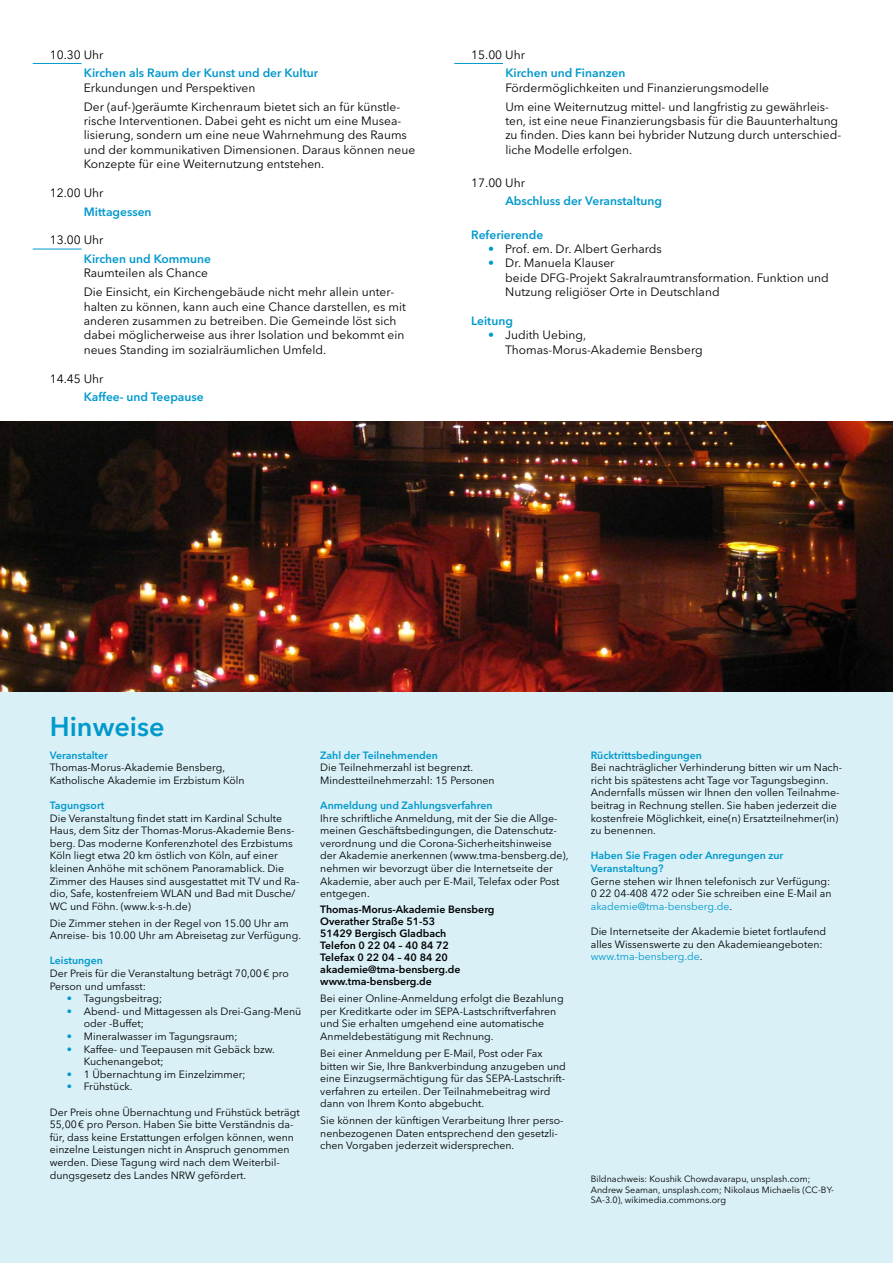
<style>
.page{position:relative;width:893px;height:1263px;background:#fff}
.page>*{position:absolute;margin:0;border:0;box-sizing:border-box;transform-origin:0 0}
.t1{font:600 27px "Avenir Next LT Pro";color:#09c}
.t2{font:12px/14.4px "Avenir Next LT Pro";color:#000}
.t3{font:600 12px "Avenir Next LT Pro";color:#09c}
.t4{font:10.5px/12.6px "Avenir Next LT Pro";color:#000}
.t5{font:600 10.5px/12px "Avenir Next LT Pro";color:#000}
.t6{font:600 10.5px/12.6px "Avenir Next LT Pro";color:#09c}
.t7{font:9px/10.8px "Avenir Next LT Pro";color:#000}
.s1{color:#09c}
</style>
<div class="page">
<div style="left:0;top:691px;width:893px;height:572px;background:#d9f0f7"></div>
<hr style="left:33px;top:63px;width:48px;height:1px;background:#09c">
<hr style="left:33px;top:249px;width:48px;height:1px;background:#09c">
<hr style="left:454px;top:63px;width:49px;height:1px;background:#09c">
<img style="left:0;top:421px;width:893px;height:270px">
<p class="t2" style="left:50px;top:47px;width:55px">10.30 Uhr</p>
<p class="t3" style="left:84px;top:66px;width:236px">Kirchen als Raum der Kunst und der Kultur</p>
<p class="t2" style="left:84px;top:78px;width:318px;line-height:18.6px">Erkundungen und Perspektiven<br>Der (auf-)geräumte Kirchenraum bietet sich an für künstle-</p>
<p class="t2" style="left:84px;top:114px;width:333px">rische Interventionen. Dabei geht es nicht um eine Musea&shy;lisierung, sondern um eine neue Wahrnehmung des Raums und der kommunikativen Dimensionen. Daraus können neue Konzepte für eine Weiternutzung entstehen.</p>
<p class="t2" style="left:50px;top:186px;width:55px">12.00 Uhr</p>
<p class="t3" style="left:84px;top:204px;width:69px">Mittagessen</p>
<p class="t2" style="left:50px;top:233px;width:55px">13.00 Uhr</p>
<p class="t3" style="left:84px;top:252px;width:129px">Kirchen und Kommune</p>
<p class="t2" style="left:84px;top:264px;width:312px;line-height:18.6px">Raumteilen als Chance<br>Die Einsicht, ein Kirchengebäude nicht mehr allein unter-</p>
<p class="t2" style="left:84px;top:299px;width:324px">halten zu können, kann auch eine Chance darstellen, es mit anderen zusammen zu betreiben. Die Gemeinde löst sich dabei möglicherweise aus ihrer Isolation und bekommt ein neues Standing im sozialräumlichen Umfeld.</p>
<p class="t2" style="left:50px;top:371px;width:55px">14.45 Uhr</p>
<p class="t3" style="left:84px;top:390px;width:121px">Kaffee- und Teepause</p>
<p class="t2" style="left:471px;top:47px;width:55px">15.00 Uhr</p>
<p class="t3" style="left:505px;top:66px;width:122px">Kirchen und Finanzen</p>
<p class="t2" style="left:505px;top:78px;width:325px;line-height:18.6px">Fördermöglichkeiten und Finanzierungsmodelle<br>Um eine Weiternutzug mittel- und langfristig zu gewährleis-</p>
<p class="t2" style="left:505px;top:114px;width:337px">ten, ist eine neue Finanzierungsbasis für die Bauunterhaltung zu finden. Dies kann bei hybrider Nutzung durch unterschied&shy;liche Modelle erfolgen.</p>
<p class="t2" style="left:471px;top:175px;width:55px">17.00 Uhr</p>
<p class="t3" style="left:505px;top:194px;width:158px">Abschluss der Veranstaltung</p>
<p class="t3" style="left:471px;top:227px;width:74px">Referierende</p>
<p class="t2" style="left:488px;top:241px;width:175px"><span class="s1">•</span> Prof. em. Dr. Albert Gerhards</p>
<p class="t2" style="left:505px;top:256px;width:325px;text-indent:-17px"><span class="s1">•</span> Dr. Manuela Klauser<br>beide DFG-Projekt Sakralraumtransformation. Funktion und<br>Nutzung religiöser Orte in Deutschland</p>
<p class="t3" style="left:471px;top:313px;width:43px">Leitung</p>
<p class="t2" style="left:505px;top:328px;width:199px;text-indent:-17px"><span class="s1">•</span> Judith Uebing,<br>Thomas-Morus-Akademie Bensberg</p>
<h1 class="t1" style="left:50px;top:710px;width:116px">Hinweise</h1>
<p class="t6" style="left:50px;top:748px;width:60px">Veranstalter</p>
<p class="t4" style="left:50px;top:761px;width:196px">Thomas-Morus-Akademie Bensberg,<br>Katholische Akademie im Erzbistum Köln</p>
<p class="t6" style="left:50px;top:799px;width:56px">Tagungsort</p>
<p class="t4" style="left:50px;top:811px;width:251px">Die Veranstaltung findet statt im Kardinal Schulte Haus, dem Sitz der Thomas-Morus-Akademie Bens&shy;berg. Das moderne Konferenzhotel des Erzbistums Köln liegt etwa 20 km östlich von Köln, auf einer kleinen Anhöhe mit schönem Panoramablick. Die Zimmer des Hauses sind ausgestattet mit TV und Ra&shy;dio, Safe, kostenfreiem WLAN und Bad mit Dusche/ WC und Föhn. (www.k-s-h.de)</p>
<p class="t4" style="left:50px;top:917px;width:253px">Die Zimmer stehen in der Regel von 15.00 Uhr am<br>Anreise- bis 10.00 Uhr am Abreisetag zur Verfügung.</p>
<p class="t6" style="left:50px;top:954px;width:55px">Leistungen</p>
<p class="t4" style="left:50px;top:967px;width:240px">Der Preis für die Veranstaltung beträgt 70,00€ pro<br>Person und umfasst:</p>
<p class="t4" style="left:67px;top:992px;width:97px"><span class="s1">•</span> Tagungsbeitrag;</p>
<p class="t4" style="left:84px;top:1005px;width:219px;text-indent:-17px"><span class="s1">•</span> Abend- und Mittagessen als Drei-Gang-Menü oder -Buffet;</p>
<p class="t4" style="left:67px;top:1030px;width:172px"><span class="s1">•</span> Mineralwasser im Tagungsraum;</p>
<p class="t4" style="left:84px;top:1043px;width:193px;text-indent:-17px"><span class="s1">•</span> Kaffee- und Teepausen mit Gebäck bzw.<br>Kuchenangebot;</p>
<p class="t4" style="left:67px;top:1068px;width:181px"><span class="s1">•</span> 1 Übernachtung im Einzelzimmer;</p>
<p class="t4" style="left:67px;top:1080px;width:67px"><span class="s1">•</span> Frühstück.</p>
<p class="t4" style="left:50px;top:1106px;width:252px">Der Preis ohne Übernachtung und Frühstück beträgt 55,00€ pro Person. Haben Sie bitte Verständnis da&shy;für, dass keine Erstattungen erfolgen können, wenn einzelne Leistungen nicht in Anspruch genommen werden. Diese Tagung wird nach dem Weiterbil&shy;dungsgesetz des Landes NRW gefördert.</p>
<p class="t6" style="left:320px;top:748px;width:119px">Zahl der Teilnehmenden</p>
<p class="t4" style="left:320px;top:761px;width:176px">Die Teilnehmerzahl ist begrenzt.<br>Mindestteilnehmerzahl: 15 Personen</p>
<p class="t6" style="left:320px;top:799px;width:174px">Anmeldung und Zahlungsverfahren</p>
<p class="t4" style="left:320px;top:811px;width:250px">Ihre schriftliche Anmeldung, mit der Sie die Allge&shy;meinen Geschäftsbedingungen, die Datenschutz&shy;verordnung und die Corona-Sicherheitshinweise der Akademie anerkennen (www.tma-bensberg.de), nehmen wir bevorzugt über die Internetseite der Akademie, aber auch per E-Mail, Telefax oder Post entgegen.</p>
<p class="t5" style="left:320px;top:904px;width:176px">Thomas-Morus-Akademie Bensberg<br>Overather Straße 51-53<br>51429 Bergisch Gladbach<br>Telefon 0 22 04 – 40 84 72<br>Telefax 0 22 04 – 40 84 20 akademie@tma-bensberg.de www.tma-bensberg.de</p>
<p class="t4" style="left:320px;top:992px;width:245px">Bei einer Online-Anmeldung erfolgt die Bezahlung per Kreditkarte oder im SEPA-Lastschriftverfahren und Sie erhalten umgehend eine automatische Anmeldebestätigung mit Rechnung.</p>
<p class="t4" style="left:320px;top:1047px;width:247px">Bei einer Anmeldung per E-Mail, Post oder Fax bitten wir Sie, Ihre Bankverbindung anzugeben und eine Einzugsermächtigung für das SEPA-Lastschrift&shy;verfahren zu erteilen. Der Teilnahmebeitrag wird dann von Ihrem Konto abgebucht.</p>
<p class="t4" style="left:320px;top:1114px;width:245px">Sie können der künftigen Verarbeitung Ihrer perso&shy;nenbezogenen Daten entsprechend den gesetzli&shy;chen Vorgaben jederzeit widersprechen.</p>
<p class="t6" style="left:591px;top:748px;width:113px">Rücktrittsbedingungen</p>
<p class="t4" style="left:591px;top:761px;width:253px">Bei nachträglicher Verhinderung bitten wir um Nach&shy;richt bis spätestens acht Tage vor Tagungsbeginn.<br>Andernfalls müssen wir Ihnen den vollen Teilnahme&shy;beitrag in Rechnung stellen. Sie haben jederzeit die kostenfreie Möglichkeit, eine(n) Ersatzteilnehmer(in) zu benennen.</p>
<p class="t6" style="left:591px;top:849px;width:194px">Haben Sie Fragen oder Anregungen zur<br>Veranstaltung?</p>
<p class="t4" style="left:591px;top:874px;width:242px;text-align:justify">Gerne stehen wir Ihnen telefonisch zur Verfügung:<br>0 22 04-408 472 oder Sie schreiben eine E-Mail an <span class="s1">akademie@tma-bensberg.de</span>.</p>
<p class="t4" style="left:591px;top:925px;width:237px">Die Internetseite der Akademie bietet fortlaufend alles Wissenswerte zu den Akademieangeboten: <span class="s1">www.tma-bensberg.de</span>.</p>
<p class="t7" style="left:591px;top:1173px;width:245px">Bildnachweis: Koushik Chowdavarapu, unsplash.com;<br>Andrew Seaman, unsplash.com; Nikolaus Michaelis (CC-BY-<br>SA-3.0), wikimedia.commons.org</p>
</div>
